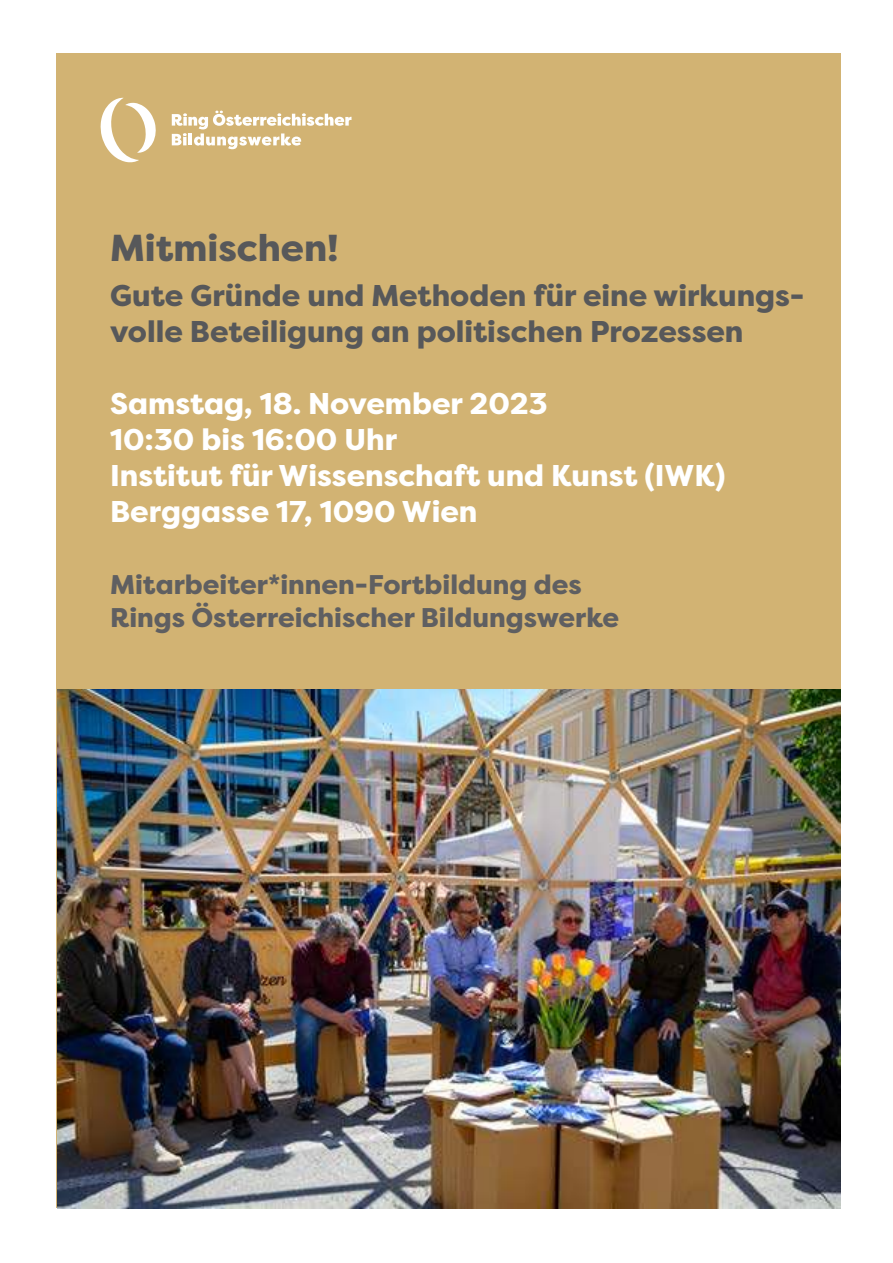
<style>
.page{position:relative;width:893px;height:1263px;background:#fff}
.page>*{position:absolute;margin:0;border:0;box-sizing:border-box;transform-origin:0 0}
.t1{font:800 37.5px "Filson Pro";color:#57585a}
.t2{font:800 30px/36px "Filson Pro";color:#fff}
.t3{font:800 30px/36px "Filson Pro";color:#57585a}
.t4{font:800 27px/32.4px "Filson Pro";color:#5f5f61}
</style>
<div class="page">
<div style="left:56px;top:53px;width:785px;height:1155px;background:#d2b373"></div>
<svg style="left:101px;top:98px;width:55px;height:64px"></svg>
<svg style="left:172px;top:111px;width:179px;height:38px"></svg>
<img style="left:57px;top:689px;width:783px;height:520px">
<p class="t1" style="left:110px;top:227px;width:230px">Mitmischen!</p>
<p class="t3" style="left:110px;top:278px;width:696px">Gute Gründe und Methoden für eine wirkungs&shy;volle Beteiligung an politischen Prozessen</p>
<p class="t2" style="left:110px;top:386px;width:617px">Samstag, 18. November 2023<br>10:30 bis 16:00 Uhr<br>Institut für Wissenschaft und Kunst (IWK)<br>Berggasse 17, 1090 Wien</p>
<p class="t4" style="left:110px;top:569px;width:510px">Mitarbeiter*innen-Fortbildung des<br>Rings Österreichischer Bildungswerke</p>
</div>
